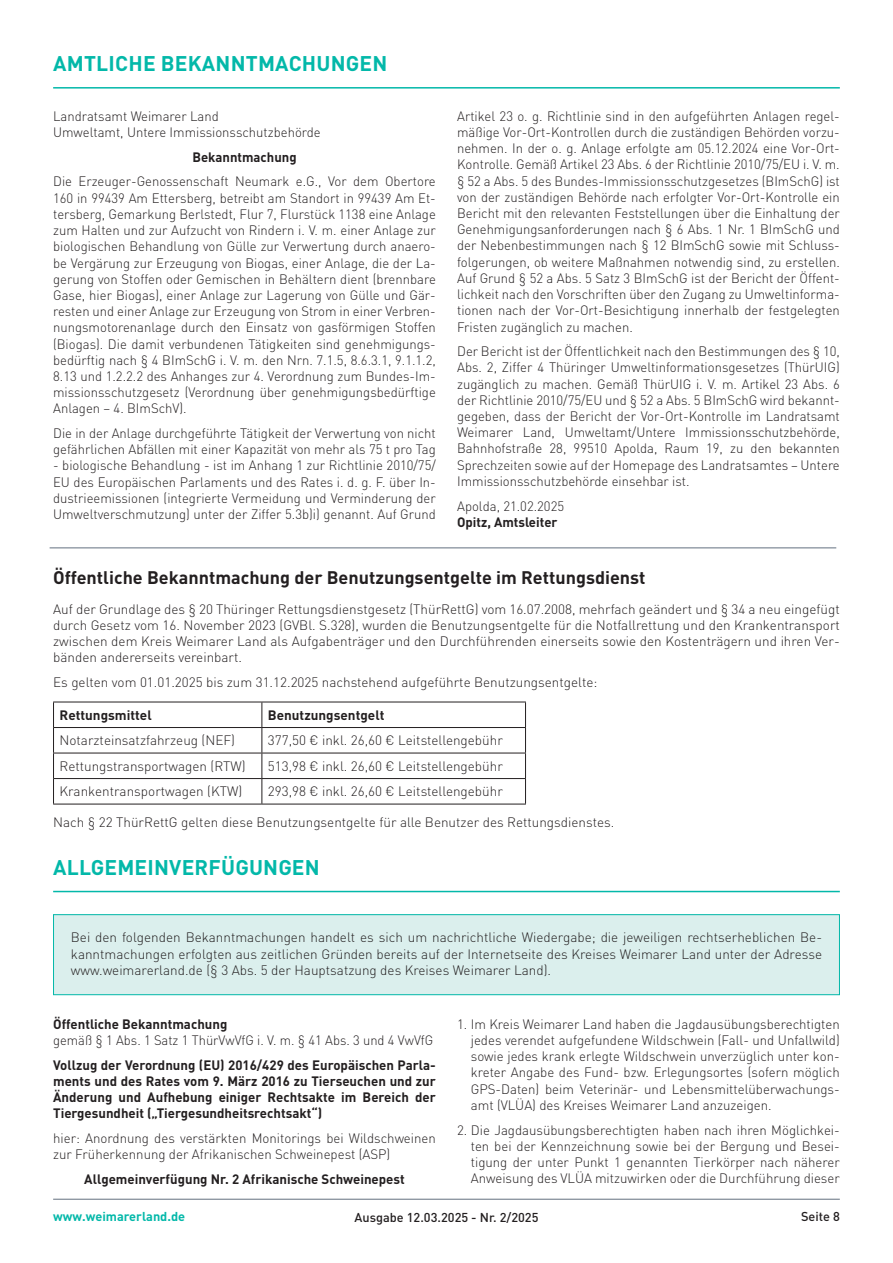
<style>
.page{position:relative;width:893px;height:1263px;background:#fff}
.page>*{position:absolute;margin:0;border:0;box-sizing:border-box;transform-origin:0 0}
.t1{font:700 21px "DIN Pro";letter-spacing:.01em;color:#03b8a9}
.t2{font:700 18px "DIN Pro";color:#231f20}
.t3{font:300 13.5px/16.2px "DIN Pro";color:#231f20;text-align:justify}
.t4{font:700 13.5px/16.2px "DIN Pro";color:#231f20;text-align:justify}
.t5{font:300 13.5px "DIN Pro";color:#231f20;scale:.96 1}
.t6{font:500 12.75px "DIN Pro";color:#231f20}
.t7{font:700 12.75px "DIN Pro";color:#03b8a9}
</style>
<div class="page">
<hr style="left:53px;top:1199px;width:787px;height:1px;background:#63707f">
<hr style="left:53px;top:87px;width:787px;height:2px;background:#03b8a9">
<hr style="left:53px;top:702px;width:209px;height:1px;background:#231f20">
<hr style="left:262px;top:702px;width:264px;height:1px;background:#231f20">
<hr style="left:53px;top:727px;width:209px;height:1px;background:#231f20">
<hr style="left:262px;top:727px;width:264px;height:1px;background:#231f20">
<hr style="left:53px;top:753px;width:209px;height:1px;background:#231f20">
<hr style="left:262px;top:753px;width:264px;height:1px;background:#231f20">
<hr style="left:53px;top:778px;width:209px;height:1px;background:#231f20">
<hr style="left:262px;top:778px;width:264px;height:1px;background:#231f20">
<hr style="left:53px;top:804px;width:209px;height:1px;background:#231f20">
<hr style="left:262px;top:804px;width:264px;height:1px;background:#231f20">
<svg style="left:53px;top:702px;width:1px;height:102px"></svg>
<svg style="left:261px;top:702px;width:1px;height:102px"></svg>
<svg style="left:525px;top:702px;width:1px;height:102px"></svg>
<hr style="left:50px;top:547px;width:786px;height:1px;background:#63707f">
<hr style="left:53px;top:891px;width:787px;height:1px;background:#03b8a9">
<div style="left:54px;top:915px;width:785px;height:80px;background:#dbefed"></div>
<div style="left:53px;top:914px;width:787px;height:81px;border:1px solid #03b8a9"></div>
<h1 class="t1" style="left:53px;top:49px;width:336px">AMTLICHE BEKANNTMACHUNGEN</h1>
<p class="t3" style="left:53px;top:107px;width:269px">Landratsamt Weimarer Land<br>Umweltamt, Untere Immissionsschutzbehörde</p>
<p class="t4" style="left:192px;top:148px;width:106px">Bekanntmachung</p>
<p class="t3" style="left:53px;top:173px;width:384px">Die Erzeuger-Genossenschaft Neumark e.G., Vor dem Obertore 160 in 99439 Am Ettersberg, betreibt am Standort in 99439 Am Et&shy;tersberg, Gemarkung Berlstedt, Flur 7, Flurstück 1138 eine Anlage zum Halten und zur Aufzucht von Rindern i. V. m. einer Anlage zur biologischen Behandlung von Gülle zur Verwertung durch anaero&shy;be Vergärung zur Erzeugung von Biogas, einer Anlage, die der La&shy;gerung von Stoffen oder Gemischen in Behältern dient (brennbare Gase, hier Biogas), einer Anlage zur Lagerung von Gülle und Gär&shy;resten und einer Anlage zur Erzeugung von Strom in einer Verbren&shy;nungsmotorenanlage durch den Einsatz von gasförmigen Stoffen (Biogas). Die damit verbundenen Tätigkeiten sind genehmigungs&shy;bedürftig nach § 4 BImSchG i. V. m. den Nrn. 7.1.5, 8.6.3.1, 9.1.1.2, 8.13 und 1.2.2.2 des Anhanges zur 4. Verordnung zum Bundes-Im&shy;missionsschutzgesetz (Verordnung über genehmigungsbedürftige Anlagen – 4. BImSchV).</p>
<p class="t3" style="left:53px;top:424px;width:384px">Die in der Anlage durchgeführte Tätigkeit der Verwertung von nicht gefährlichen Abfällen mit einer Kapazität von mehr als 75 t pro Tag</p>
<p class="t3" style="left:53px;top:457px;width:384px">- biologische Behandlung - ist im Anhang 1 zur Richtlinie 2010/75/ EU des Europäischen Parlaments und des Rates i. d. g. F. über In&shy;dustrieemissionen (integrierte Vermeidung und Verminderung der Umweltverschmutzung) unter der Ziffer 5.3b)i) genannt. Auf Grund</p>
<p class="t3" style="left:457px;top:107px;width:384px">Artikel 23 o. g. Richtlinie sind in den aufgeführten Anlagen regel&shy;mäßige Vor-Ort-Kontrollen durch die zuständigen Behörden vorzu&shy;nehmen. In der o. g. Anlage erfolgte am 05.12.2024 eine Vor-Ort-Kontrolle. Gemäß Artikel 23 Abs. 6 der Richtlinie 2010/75/EU i. V. m. § 52 a Abs. 5 des Bundes-Immissionsschutzgesetzes (BImSchG) ist von der zuständigen Behörde nach erfolgter Vor-Ort-Kontrolle ein Bericht mit den relevanten Feststellungen über die Einhaltung der Genehmigungsanforderungen nach § 6 Abs. 1 Nr. 1 BImSchG und der Nebenbestimmungen nach § 12 BImSchG sowie mit Schluss&shy;folgerungen, ob weitere Maßnahmen notwendig sind, zu erstellen.<br>Auf Grund § 52 a Abs. 5 Satz 3 BImSchG ist der Bericht der Öffent&shy;lichkeit nach den Vorschriften über den Zugang zu Umweltinforma&shy;tionen nach der Vor-Ort-Besichtigung innerhalb der festgelegten Fristen zugänglich zu machen.</p>
<p class="t3" style="left:457px;top:343px;width:384px">Der Bericht ist der Öffentlichkeit nach den Bestimmungen des § 10, Abs. 2, Ziffer 4 Thüringer Umweltinformationsgesetzes (ThürUIG) zugänglich zu machen. Gemäß ThürUIG i. V. m. Artikel 23 Abs. 6 der Richtlinie 2010/75/EU und § 52 a Abs. 5 BImSchG wird bekannt&shy;gegeben, dass der Bericht der Vor-Ort-Kontrolle im Landratsamt Weimarer Land, Umweltamt/Untere Immissionsschutzbehörde, Bahnhofstraße 28, 99510 Apolda, Raum 19, zu den bekannten Sprechzeiten sowie auf der Homepage des Landratsamtes – Untere Immissionsschutzbehörde einsehbar ist.</p>
<p class="t3" style="left:457px;top:497px;width:109px">Apolda, 21.02.2025</p>
<p class="t4" style="left:457px;top:513px;width:102px">Opitz, Amtsleiter</p>
<h2 class="t2" style="left:53px;top:565px;width:594px">Öffentliche Bekanntmachung der Benutzungsentgelte im Rettungsdienst</h2>
<p class="t3" style="left:53px;top:600px;width:788px">Auf der Grundlage des § 20 Thüringer Rettungsdienstgesetz (ThürRettG) vom 16.07.2008, mehrfach geändert und § 34 a neu eingefügt durch Gesetz vom 16. November 2023 (GVBl. S.328), wurden die Benutzungsentgelte für die Notfallrettung und den Krankentransport zwischen dem Kreis Weimarer Land als Aufgabenträger und den Durchführenden einerseits sowie den Kostenträgern und ihren Ver&shy;bänden andererseits vereinbart.</p>
<p class="t3" style="left:53px;top:674px;width:546px">Es gelten vom 01.01.2025 bis zum 31.12.2025 nachstehend aufgeführte Benutzungsentgelte:</p>
<p class="t4" style="left:60px;top:706px;width:94px">Rettungsmittel</p>
<p class="t4" style="left:268px;top:706px;width:118px">Benutzungsentgelt</p>
<p class="t3" style="left:60px;top:732px;width:177px">Notarzteinsatzfahrzeug (NEF)</p>
<p class="t3" style="left:268px;top:732px;width:236px">377,50 € inkl. 26,60 € Leitstellengebühr</p>
<p class="t3" style="left:60px;top:757px;width:188px">Rettungstransportwagen (RTW)</p>
<p class="t3" style="left:268px;top:757px;width:236px">513,98 € inkl. 26,60 € Leitstellengebühr</p>
<p class="t3" style="left:60px;top:783px;width:184px">Krankentransportwagen (KTW)</p>
<p class="t3" style="left:268px;top:783px;width:236px">293,98 € inkl. 26,60 € Leitstellengebühr</p>
<p class="t3" style="left:53px;top:814px;width:563px">Nach § 22 ThürRettG gelten diese Benutzungsentgelte für alle Benutzer des Rettungsdienstes.</p>
<h1 class="t1" style="left:53px;top:853px;width:268px">ALLGEMEINVERFÜGUNGEN</h1>
<p class="t3" style="left:71px;top:929px;width:753px">Bei den folgenden Bekanntmachungen handelt es sich um nachrichtliche Wiedergabe; die jeweiligen rechtserheblichen Be&shy;kanntmachungen erfolgten aus zeitlichen Gründen bereits auf der Internetseite des Kreises Weimarer Land unter der Adresse www.weimarerland.de (§ 3 Abs. 5 der Hauptsatzung des Kreises Weimarer Land).</p>
<p class="t4" style="left:53px;top:1015px;width:176px">Öffentliche Bekanntmachung</p>
<p class="t5" style="left:53px;top:1031px;width:397px">gemäß § 1 Abs. 1 Satz 1 ThürVwVfG i. V. m. § 41 Abs. 3 und 4 VwVfG</p>
<p class="t4" style="left:53px;top:1056px;width:384px">Vollzug der Verordnung (EU) 2016/429 des Europäischen Parla&shy;ments und des Rates vom 9. März 2016 zu Tierseuchen und zur Änderung und Aufhebung einiger Rechtsakte im Bereich der Tiergesundheit („Tiergesundheitsrechtsakt“)</p>
<p class="t3" style="left:53px;top:1129px;width:384px">hier: Anordnung des verstärkten Monitorings bei Wildschweinen zur Früherkennung der Afrikanischen Schweinepest (ASP)</p>
<p class="t4" style="left:84px;top:1170px;width:322px">Allgemeinverfügung Nr. 2 Afrikanische Schweinepest</p>
<p class="t3" style="left:471px;top:1015px;width:371px;text-indent:-14px">1. Im Kreis Weimarer Land haben die Jagdausübungsberechtigten jedes verendet aufgefundene Wildschwein (Fall- und Unfallwild) sowie jedes krank erlegte Wildschwein unverzüglich unter kon&shy;kreter Angabe des Fund- bzw. Erlegungsortes (sofern möglich GPS-Daten) beim Veterinär- und Lebensmittelüberwachungs&shy;amt (VLÜA) des Kreises Weimarer Land anzuzeigen.</p>
<p class="t3" style="left:471px;top:1121px;width:371px;text-indent:-14px">2. Die Jagdausübungsberechtigten haben nach ihren Möglichkei&shy;ten bei der Kennzeichnung sowie bei der Bergung und Besei&shy;tigung der unter Punkt 1 genannten Tierkörper nach näherer Anweisung des VLÜA mitzuwirken oder die Durchführung dieser</p>
<p class="t7" style="left:53px;top:1208px;width:134px">www.weimarerland.de</p>
<p class="t6" style="left:354px;top:1208px;width:186px">Ausgabe 12.03.2025 - Nr. 2/2025</p>
<p class="t6" style="left:801px;top:1208px;width:40px">Seite 8</p>
</div>
